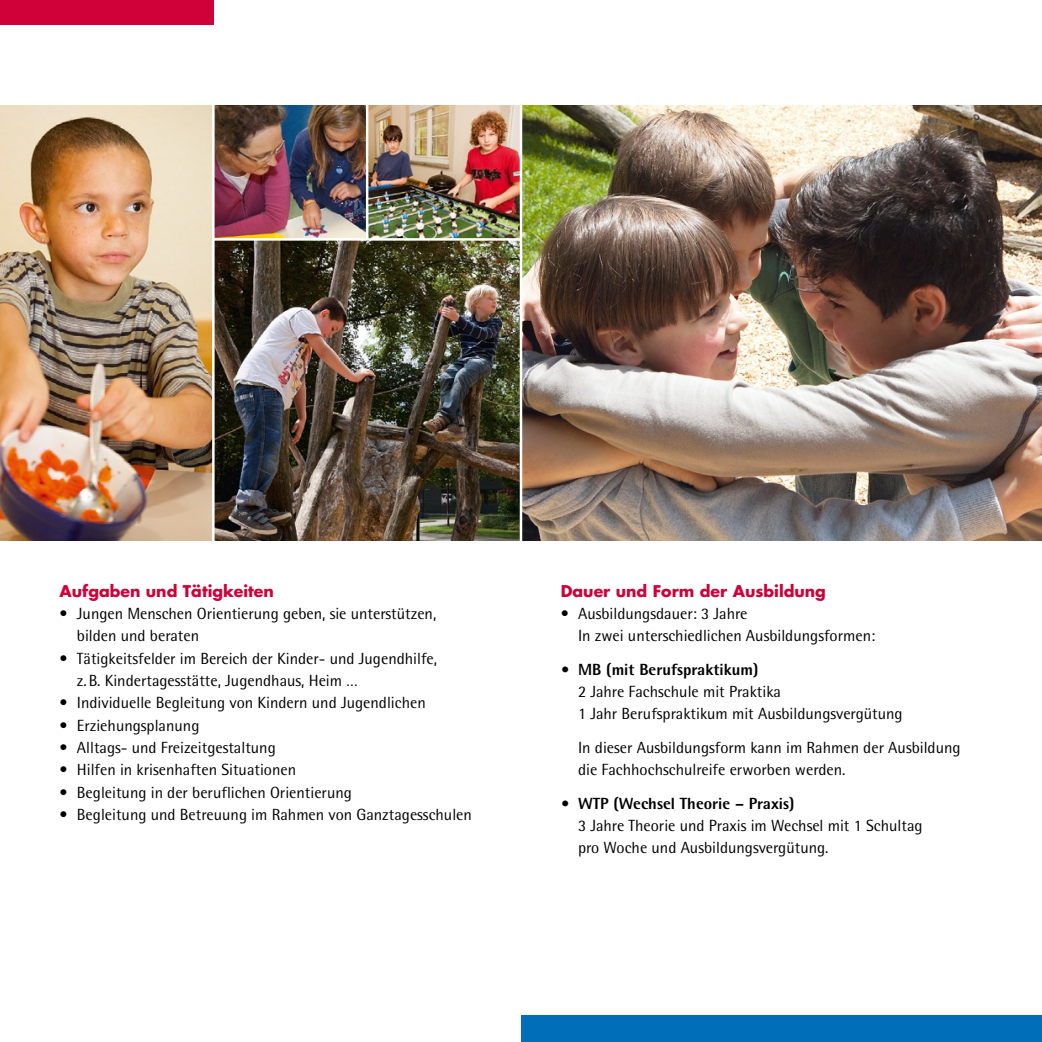
<style>
.page{position:relative;width:1042px;height:1042px;background:#fff}
.page>*{position:absolute;margin:0;border:0;box-sizing:border-box;transform-origin:0 0}
.t1{font:16.1px/22.4px "Rotis Semi Sans";color:#000}
.t2{font:800 16.1px "Rotis Semi Sans";color:#000}
.t3{font:700 15.75px "Futura";color:#cf0138}
</style>
<div class="page">
<img style="left:0;top:105px;width:1042px;height:436px">
<div style="left:521px;top:1015px;width:521px;height:27px;background:#006eb9"></div>
<div style="left:0;top:0;width:213px;height:25px;background:#cf0138"></div>
<hr style="left:212px;top:94px;width:3px;height:458px;background:#fff">
<hr style="left:520px;top:95px;width:2px;height:457px;background:#fff">
<hr style="left:213px;top:238px;width:308px;height:3px;background:#fff">
<hr style="left:366px;top:95px;width:2px;height:144px;background:#fff">
<p class="t3" style="left:60px;top:580px;width:216px">Aufgaben und Tätigkeiten</p>
<p class="t1" style="left:77px;top:602px;width:361px;text-indent:-17px">• Jungen Menschen Orientierung geben, sie unterstützen, bilden und beraten</p>
<p class="t1" style="left:77px;top:647px;width:362px;text-indent:-17px">• Tätigkeitsfelder im Bereich der Kinder- und Jugendhilfe, z.B. Kindertagesstätte, Jugendhaus, Heim …</p>
<p class="t1" style="left:60px;top:691px;width:368px">• Individuelle Begleitung von Kindern und Jugendlichen</p>
<p class="t1" style="left:60px;top:714px;width:141px">• Erziehungsplanung</p>
<p class="t1" style="left:60px;top:736px;width:218px">• Alltags- und Freizeitgestaltung</p>
<p class="t1" style="left:60px;top:758px;width:238px">• Hilfen in krisenhaften Situationen</p>
<p class="t1" style="left:60px;top:781px;width:294px">• Begleitung in der beruflichen Orientierung</p>
<p class="t1" style="left:60px;top:803px;width:414px">• Begleitung und Betreuung im Rahmen von Ganztagesschulen</p>
<p class="t3" style="left:561px;top:580px;width:267px">Dauer und Form der Ausbildung</p>
<p class="t1" style="left:578px;top:602px;width:299px;text-indent:-17px">• Ausbildungsdauer: 3 Jahre<br>In zwei unterschiedlichen Ausbildungsformen:</p>
<p class="t2" style="left:561px;top:659px;width:199px">• MB (mit Berufspraktikum)</p>
<p class="t1" style="left:578px;top:680px;width:326px">2 Jahre Fachschule mit Praktika<br>1 Jahr Berufspraktikum mit Ausbildungsvergütung</p>
<p class="t1" style="left:578px;top:736px;width:384px">In dieser Ausbildungsform kann im Rahmen der Ausbildung die Fachhochschulreife erworben werden.</p>
<p class="t2" style="left:561px;top:793px;width:235px">• WTP (Wechsel Theorie – Praxis)</p>
<p class="t1" style="left:578px;top:814px;width:346px">3 Jahre Theorie und Praxis im Wechsel mit 1 Schultag pro Woche und Ausbildungsvergütung.</p>
</div>
